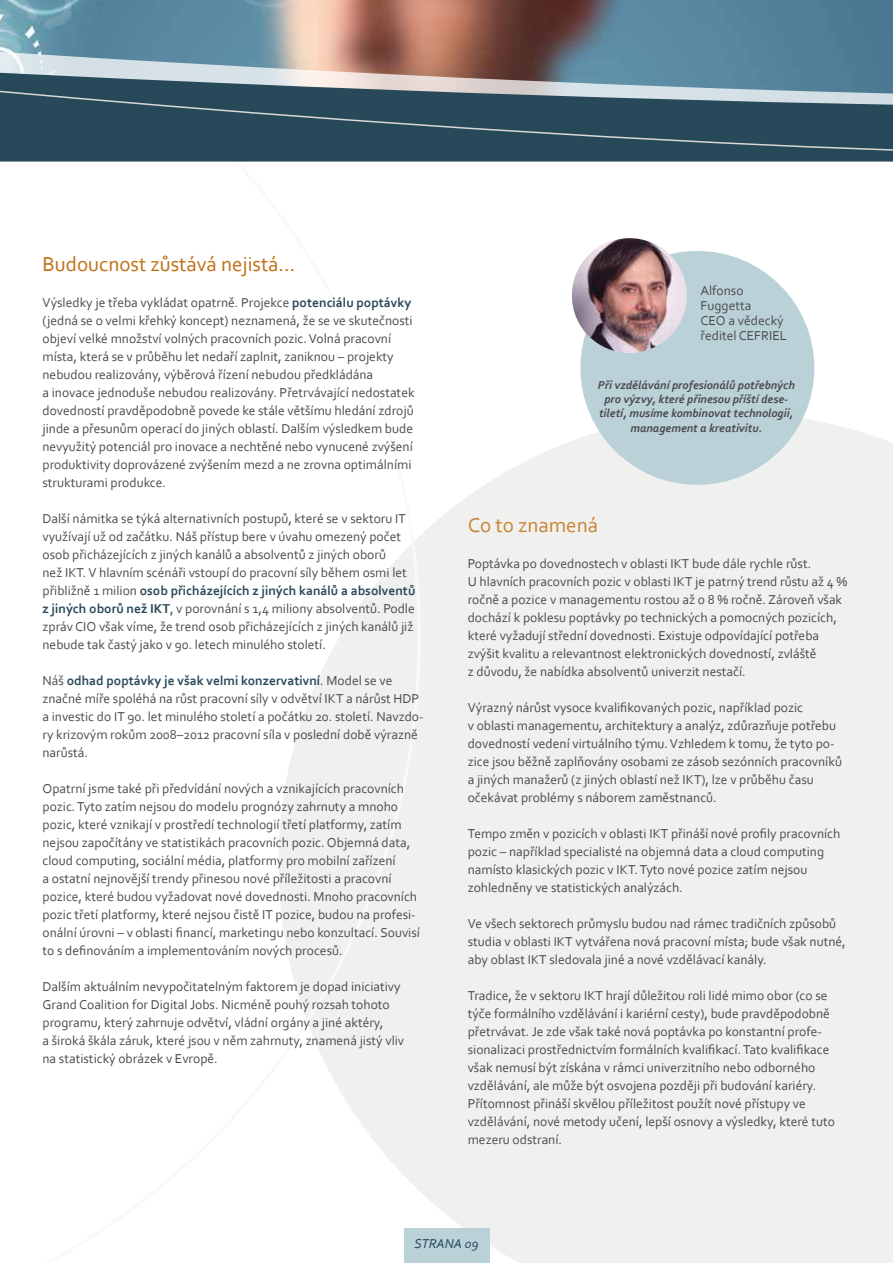
<style>
.page{position:relative;width:893px;height:1263px;background:#fff}
.page>*{position:absolute;margin:0;border:0;box-sizing:border-box;transform-origin:0 0}
.t1{font:21px "Corbel";color:#bf6f13}
.t2{font:21px "Corbel";color:#c88335}
.t3{font:13.5px/18px "Corbel";color:#4b4b4d}
.t4{font:italic 13.5px "Corbel";color:#28495a}
.t5{font:italic 700 12px/14.4px "Corbel";color:#4b4b4d;text-align:center}
.s1{font-weight:700;color:#28495a}
</style>
<div class="page">
<div style="left:421px;top:412px;width:472px;height:851px;background:#f0f0ee"></div>
<svg style="left:279px;top:535px;width:142px;height:694px"></svg>
<img style="left:0;top:0;width:893px;height:37px">
<svg style="left:0;top:37px;width:893px;height:9px;background:#71808b"></svg>
<svg style="left:0;top:152px;width:893px;height:10px;background:#305060"></svg>
<svg style="left:0;top:46px;width:893px;height:106px;background:#576f7c"></svg>
<div style="left:404px;top:1229px;width:85px;height:34px;background:#bad1d8"></div>
<div style="left:580px;top:251px;width:234px;height:234px;background:#bad1d8;border-radius:50%"></div>
<img style="left:572px;top:238px;width:115px;height:115px;border-radius:57px">
<h1 class="t1" style="left:43px;top:251px;width:254px">Budoucnost zůstává nejistá...</h1>
<p class="t3" style="left:43px;top:293px;width:374px">Výsledky je třeba vykládat opatrně. Projekce <span class="s1">potenciálu poptávky </span>(jedná se o velmi křehký koncept) neznamená, že se ve skutečnosti objeví velké množství volných pracovních pozic. Volná pracovní místa, která se v průběhu let nedaří zaplnit, zaniknou – projekty nebudou realizovány, výběrová řízení nebudou předkládána<br>a inovace jednoduše nebudou realizovány. Přetrvávající nedostatek dovedností pravděpodobně povede ke stále většímu hledání zdrojů jinde a přesunům operací do jiných oblastí. Dalším výsledkem bude nevyužitý potenciál pro inovace a nechtěné nebo vynucené zvýšení produktivity doprovázené zvýšením mezd a ne zrovna optimálními strukturami produkce.</p>
<p class="t3" style="left:43px;top:509px;width:374px">Další námitka se týká alternativních postupů, které se v sektoru IT využívají už od začátku. Náš přístup bere v úvahu omezený počet osob přicházejících z jiných kanálů a absolventů z jiných oborů<br>než IKT. V hlavním scénáři vstoupí do pracovní síly během osmi let přibližně 1 milion <span class="s1">osob přicházejících z jiných kanálů a absolventů z jiných oborů než IKT</span>, v porovnání s 1,4 miliony absolventů. Podle zpráv CIO však víme, že trend osob přicházejících z jiných kanálů již nebude tak častý jako v 90. letech minulého století.</p>
<p class="t3" style="left:43px;top:671px;width:383px">Náš <span class="s1">odhad poptávky je však velmi konzervativní</span>. Model se ve značné míře spoléhá na růst pracovní síly v odvětví IKT a nárůst HDP a investic do IT 90. let minulého století a počátku 20. století. Navzdo&shy;ry krizovým rokům 2008–2012 pracovní síla v poslední době výrazně narůstá.</p>
<p class="t3" style="left:43px;top:779px;width:379px">Opatrní jsme také při předvídání nových a vznikajících pracovních pozic. Tyto zatím nejsou do modelu prognózy zahrnuty a mnoho pozic, které vznikají v prostředí technologií třetí platformy, zatím nejsou započítány ve statistikách pracovních pozic. Objemná data, cloud computing, sociální média, platformy pro mobilní zařízení<br>a ostatní nejnovější trendy přinesou nové příležitosti a pracovní pozice, které budou vyžadovat nové dovednosti. Mnoho pracovních pozic třetí platformy, které nejsou čistě IT pozice, budou na profesi&shy;onální úrovni – v oblasti financí, marketingu nebo konzultací. Souvisí to s definováním a implementováním nových procesů.</p>
<p class="t3" style="left:43px;top:977px;width:363px">Dalším aktuálním nevypočitatelným faktorem je dopad iniciativy Grand Coalition for Digital Jobs. Nicméně pouhý rozsah tohoto programu, který zahrnuje odvětví, vládní orgány a jiné aktéry,<br>a široká škála záruk, které jsou v něm zahrnuty, znamená jistý vliv na statistický obrázek v Evropě.</p>
<p class="t3" style="left:701px;top:283px;width:88px;line-height:15px">Alfonso<br>Fuggetta<br>CEO a vědecký ředitel CEFRIEL</p>
<p class="t5" style="left:598px;top:377px;width:199px">Při vzdělávání profesionálů potřebných pro výzvy, které přinesou příští dese&shy;tiletí, musíme kombinovat technologii, management a kreativitu.</p>
<h1 class="t2" style="left:468px;top:512px;width:132px">Co to znamená</h1>
<p class="t3" style="left:468px;top:554px;width:381px">Poptávka po dovednostech v oblasti IKT bude dále rychle růst.<br>U hlavních pracovních pozic v oblasti IKT je patrný trend růstu až 4 % ročně a pozice v managementu rostou až o 8 % ročně. Zároveň však dochází k poklesu poptávky po technických a pomocných pozicích, které vyžadují střední dovednosti. Existuje odpovídající potřeba zvýšit kvalitu a relevantnost elektronických dovedností, zvláště<br>z důvodu, že nabídka absolventů univerzit nestačí.</p>
<p class="t3" style="left:468px;top:698px;width:376px">Výrazný nárůst vysoce kvalifikovaných pozic, například pozic<br>v oblasti managementu, architektury a analýz, zdůrazňuje potřebu dovedností vedení virtuálního týmu. Vzhledem k tomu, že tyto po&shy;zice jsou běžně zaplňovány osobami ze zásob sezónních pracovníků a jiných manažerů (z jiných oblastí než IKT), lze v průběhu času očekávat problémy s náborem zaměstnanců.</p>
<p class="t3" style="left:468px;top:824px;width:374px">Tempo změn v pozicích v oblasti IKT přináší nové profily pracovních pozic – například specialisté na objemná data a cloud computing namísto klasických pozic v IKT. Tyto nové pozice zatím nejsou zohledněny ve statistických analýzách.</p>
<p class="t3" style="left:468px;top:914px;width:380px">Ve všech sektorech průmyslu budou nad rámec tradičních způsobů studia v oblasti IKT vytvářena nová pracovní místa; bude však nutné, aby oblast IKT sledovala jiné a nové vzdělávací kanály.</p>
<p class="t3" style="left:468px;top:986px;width:369px">Tradice, že v sektoru IKT hrají důležitou roli lidé mimo obor (co se týče formálního vzdělávání i kariérní cesty), bude pravděpodobně přetrvávat. Je zde však také nová poptávka po konstantní profe&shy;sionalizaci prostřednictvím formálních kvalifikací. Tato kvalifikace však nemusí být získána v rámci univerzitního nebo odborného vzdělávání, ale může být osvojena později při budování kariéry.<br>Přítomnost přináší skvělou příležitost použít nové přístupy ve vzdělávání, nové metody učení, lepší osnovy a výsledky, které tuto mezeru odstraní.</p>
<p class="t4" style="left:414px;top:1235px;width:66px">STRANA 09</p>
</div>
